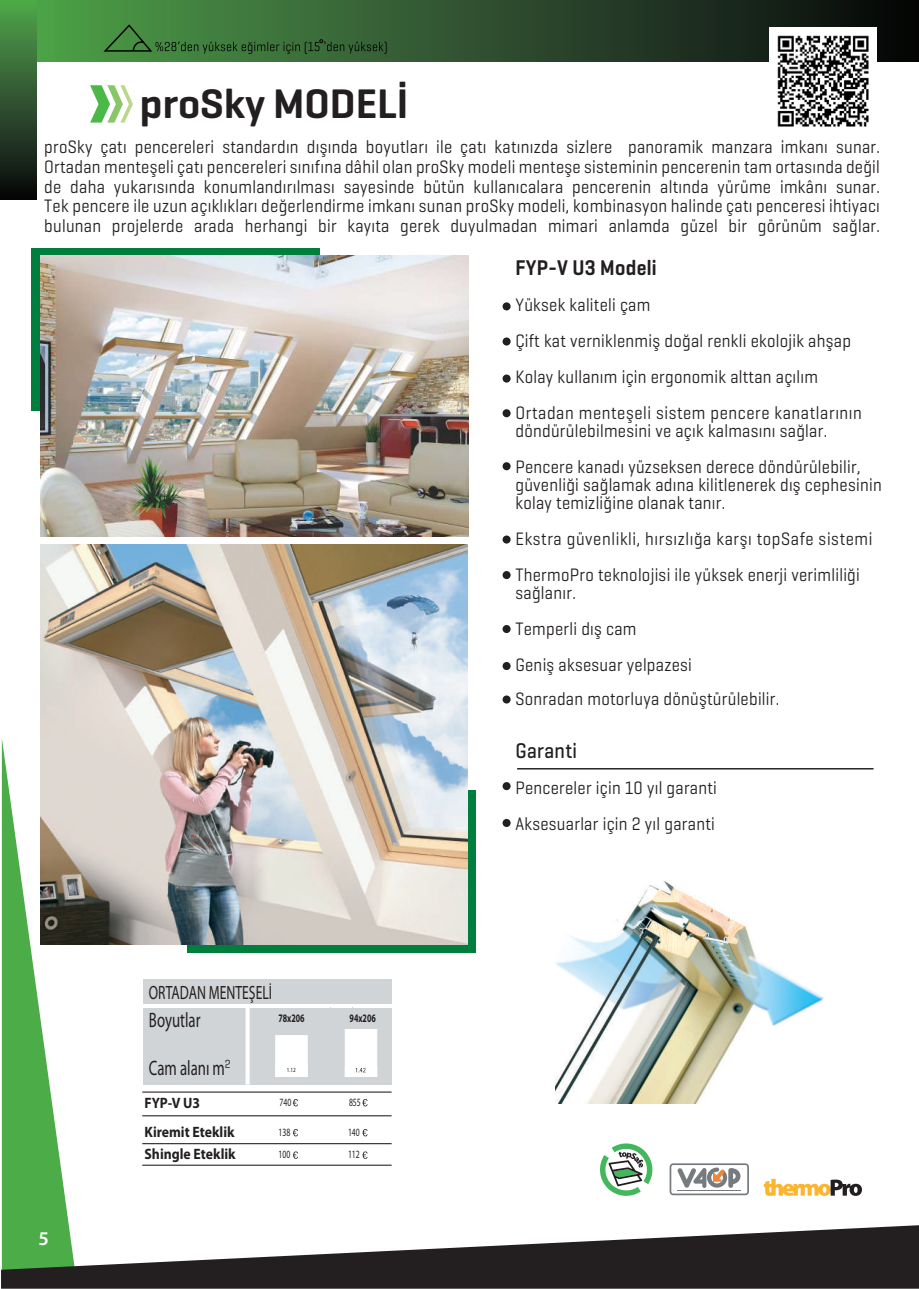
<style>
.page{position:relative;width:919px;height:1289px;background:#fff}
.page>*{position:absolute;margin:0;border:0;box-sizing:border-box;transform-origin:0 0}
.t1{font:600 42px "Geogrotesque";color:#231f20}
.t2{font:600 21.6px "Geogrotesque";letter-spacing:.015em;color:#231f20;scale:.9 1}
.t3{font:500 21.6px "Geogrotesque";letter-spacing:.015em;color:#231f20;scale:.9 1}
.t4{font:21px "Myriad Pro";color:#231f20;scale:.71 1}
.t5{font:600 19.5px "Myriad Pro";color:#fff}
.t6{font:19.2px "Myriad Pro";color:#231f20;scale:.71 1}
.t7{font:18.3px/36px "Geogrotesque";letter-spacing:.015em;color:#231f20;scale:.9 1}
.t8{font:700 15px/28.8px "Myriad Pro";color:#231f20;scale:.91 1}
.t9{font:12px "Geogrotesque";color:#231f20;scale:.9 1}
.t10{font:700 11.55px "Myriad Pro";color:#231f20;scale:.69 1}
.t11{font:11.1px "Myriad Pro";color:#231f20;scale:.69 1}
.t12{font:6.3px "Myriad Pro";color:#231f20;scale:.82 1}
</style>
<div class="page">
<img style="left:555px;top:880px;width:269px;height:223px">
<svg style="left:2px;top:738px;width:75px;height:487px"></svg>
<svg style="left:1px;top:1225px;width:917px;height:63px;fill:#231f20"></svg>
<svg style="left:90px;top:85px;width:43px;height:38px"></svg>
<svg style="left:600px;top:1143px;width:52px;height:52px"></svg>
<svg style="left:669px;top:1163px;width:79px;height:32px"></svg>
<hr style="left:677px;top:1189px;width:63px;height:1px;background:#767b7f">
<svg style="left:763px;top:1178px;width:98px;height:17px"></svg>
<div style="left:502px;top:302px;width:8px;height:8px;background:#231f20;border-radius:50%"></div>
<div style="left:502px;top:337px;width:8px;height:8px;background:#231f20;border-radius:50%"></div>
<div style="left:502px;top:374px;width:8px;height:8px;background:#231f20;border-radius:50%"></div>
<div style="left:502px;top:462px;width:8px;height:8px;background:#231f20;border-radius:50%"></div>
<div style="left:502px;top:409px;width:8px;height:8px;background:#231f20;border-radius:50%"></div>
<div style="left:502px;top:535px;width:8px;height:8px;background:#231f20;border-radius:50%"></div>
<div style="left:502px;top:571px;width:8px;height:8px;background:#231f20;border-radius:50%"></div>
<div style="left:502px;top:625px;width:8px;height:8px;background:#231f20;border-radius:50%"></div>
<div style="left:502px;top:662px;width:8px;height:8px;background:#231f20;border-radius:50%"></div>
<div style="left:502px;top:695px;width:8px;height:8px;background:#231f20;border-radius:50%"></div>
<div style="left:502px;top:782px;width:8px;height:8px;background:#231f20;border-radius:50%"></div>
<div style="left:502px;top:819px;width:8px;height:8px;background:#231f20;border-radius:50%"></div>
<hr style="left:517px;top:768px;width:356px;height:1px;background:#231f20">
<div style="left:188px;top:789px;width:288px;height:163px;background:#007e3d"></div>
<div style="left:32px;top:248px;width:288px;height:163px;background:#007e3d"></div>
<img style="left:41px;top:544px;width:426px;height:400px">
<img style="left:40px;top:255px;width:428px;height:281px">
<div style="left:214px;top:1007px;width:177px;height:77px;background:#d1d4d6"></div>
<div style="left:143px;top:979px;width:248px;height:24px;background:#d1d4d6"></div>
<hr style="left:142px;top:1091px;width:249px;height:1px;background:#231f20">
<hr style="left:142px;top:1115px;width:249px;height:1px;background:#231f20">
<hr style="left:142px;top:1143px;width:249px;height:1px;background:#231f20">
<hr style="left:142px;top:1164px;width:249px;height:1px;background:#231f20">
<div style="left:143px;top:1072px;width:104px;height:12px;background:#d1d4d6"></div>
<div style="left:143px;top:1007px;width:104px;height:65px;background:#d1d4d6"></div>
<div style="left:245px;top:1007px;width:5px;height:65px;background:#fff"></div>
<div style="left:245px;top:1072px;width:5px;height:12px;background:#fff"></div>
<svg style="left:275px;top:1035px;width:33px;height:42px"></svg>
<div style="left:275px;top:1066px;width:32px;height:10px;background:#fff"></div>
<div style="left:345px;top:1029px;width:32px;height:47px;background:#fff"></div>
<svg style="left:293px;top:1099px;width:5px;height:7px"></svg>
<svg style="left:362px;top:1099px;width:5px;height:7px"></svg>
<svg style="left:293px;top:1129px;width:5px;height:7px"></svg>
<svg style="left:362px;top:1129px;width:5px;height:7px"></svg>
<svg style="left:293px;top:1151px;width:5px;height:7px"></svg>
<svg style="left:362px;top:1151px;width:5px;height:7px"></svg>
<svg style="left:344px;top:1034px;width:33px;height:43px"></svg>
<div style="left:0;top:0;width:918px;height:62px;background:linear-gradient(to right,#53a44f,#0b060e)"></div>
<div style="left:0;top:0;width:37px;height:199px;background:linear-gradient(to bottom,#53a64e,#0b050e)"></div>
<svg style="left:103px;top:23px;width:283px;height:31px;background:#3b7038"></svg>
<img style="left:769px;top:28px;width:107px;height:99px">
<h1 class="t1" style="left:140px;top:77px;width:270px">proSky MODELİ</h1>
<p class="t7" style="left:44px;top:136px;width:930px;line-height:19.8px;text-align:justify">proSky çatı pencereleri standardın dışında boyutları ile çatı katınızda sizlere panoramik manzara imkanı sunar.<br>Ortadan menteşeli çatı pencereleri sınıfına dâhil olan proSky modeli menteşe sisteminin pencerenin tam ortasında değil de daha yukarısında konumlandırılması sayesinde bütün kullanıcalara pencerenin altında yürüme imkânı sunar.<br>Tek pencere ile uzun açıklıkları değerlendirme imkanı sunan proSky modeli, kombinasyon halinde çatı penceresi ihtiyacı bulunan projelerde arada herhangi bir kayıta gerek duyulmadan mimari anlamda güzel bir görünüm sağlar.</p>
<p class="t5" style="left:38px;top:1225px;width:12px">5</p>
<p class="t6" style="left:149px;top:980px;width:175px">ORTADAN MENTEŞELİ</p>
<p class="t4" style="left:149px;top:1006px;width:74px">Boyutlar</p>
<p class="t10" style="left:278px;top:1010px;width:40px">78x206</p>
<p class="t10" style="left:349px;top:1010px;width:40px">94x206</p>
<p class="t9" style="left:225px;top:1056px;width:8px">2</p>
<p class="t4" style="left:149px;top:1054px;width:109px">Cam alanı m</p>
<p class="t8" style="left:145px;top:1087px;width:100px">FYP-V U3<br>Kiremit Eteklik</p>
<p class="t8" style="left:145px;top:1139px;width:102px">Shingle Eteklik</p>
<p class="t12" style="left:286px;top:1066px;width:13px">1.12</p>
<p class="t11" style="left:279px;top:1095px;width:19px">740</p>
<p class="t11" style="left:349px;top:1095px;width:19px">855</p>
<p class="t11" style="left:278px;top:1125px;width:19px">138</p>
<p class="t11" style="left:348px;top:1125px;width:19px">140</p>
<p class="t11" style="left:278px;top:1147px;width:19px">100</p>
<p class="t11" style="left:348px;top:1147px;width:19px">112</p>
<p class="t2" style="left:515px;top:254px;width:158px">FYP-V U3 Modeli</p>
<p class="t7" style="left:515px;top:286px;width:386px">Yüksek kaliteli çam<br>Çift kat verniklenmiş doğal renkli ekolojik ahşap Kolay kullanım için ergonomik alttan açılım Ortadan menteşeli sistem pencere kanatlarının</p>
<p class="t7" style="left:515px;top:412px;width:385px">döndürülebilmesini ve açık kalmasını sağlar.<br>Pencere kanadı yüzseksen derece döndürülebilir,</p>
<p class="t7" style="left:515px;top:475px;width:408px;line-height:18px">güvenliği sağlamak adına kilitlenerek dış cephesinin kolay temizliğine olanak tanır.</p>
<p class="t7" style="left:515px;top:520px;width:398px">Ekstra güvenlikli, hırsızlığa karşı topSafe sistemi<br>ThermoPro teknolojisi ile yüksek enerji verimliliği</p>
<p class="t7" style="left:515px;top:574px;width:198px">sağlanır.<br>Temperli dış cam<br>Geniş aksesuar yelpazesi</p>
<p class="t7" style="left:515px;top:680px;width:294px">Sonradan motorluya dönüştürülebilir.</p>
<p class="t3" style="left:515px;top:736px;width:70px">Garanti</p>
<p class="t7" style="left:515px;top:768px;width:225px">Pencereler için 10 yıl garanti<br>Aksesuarlar için 2 yıl garanti</p>
</div>
